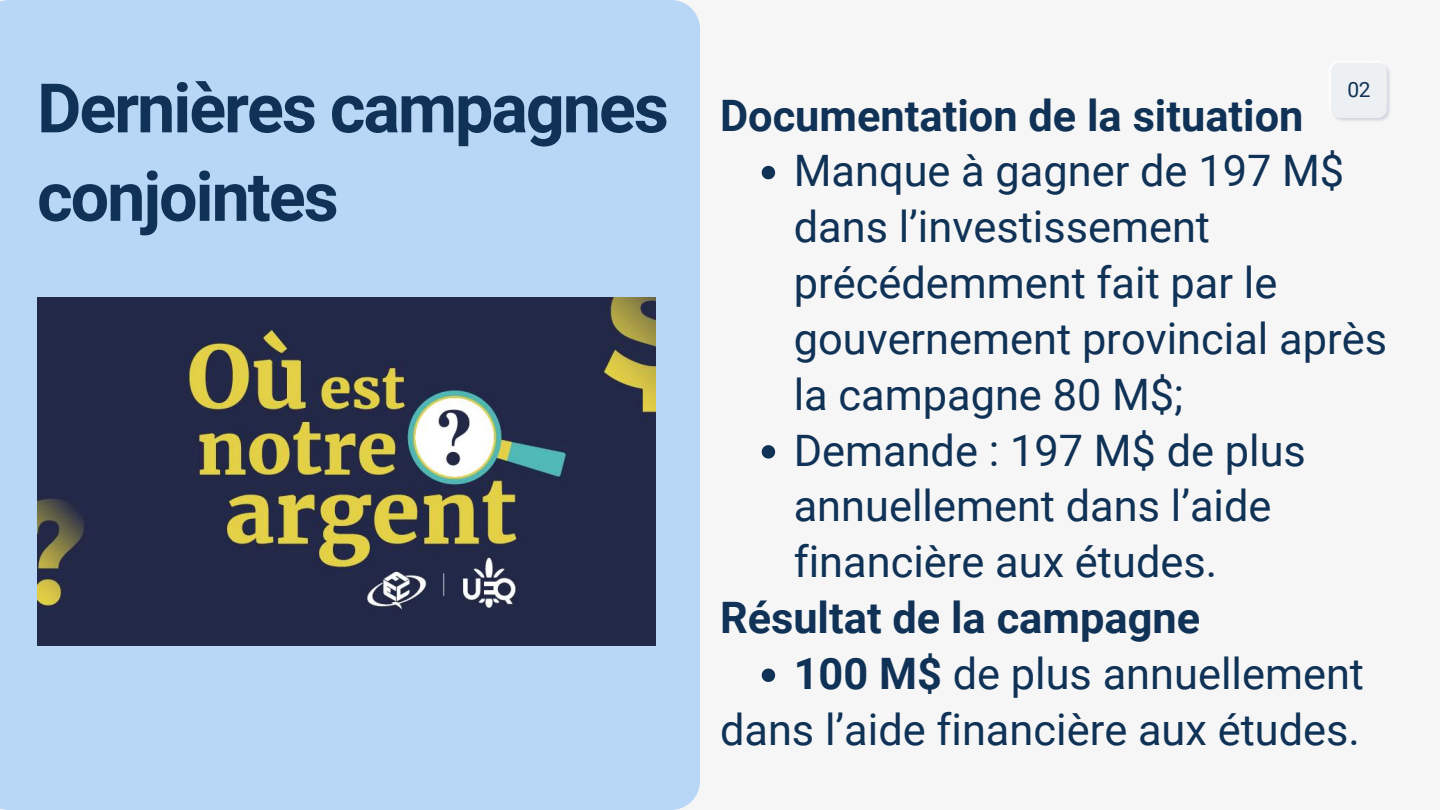
<style>
.page{position:relative;width:1440px;height:810px;background:#f6f6f6}
.page>*{position:absolute;margin:0;border:0;box-sizing:border-box;transform-origin:0 0}
.t1{font:700 68.3px/88.5px "Roboto";letter-spacing:-.03em;color:#0f3256}
.t2{font:43.4px/55.9px "Roboto";color:#0f3256}
.t3{font:700 43.4px "Roboto";color:#0f3256}
.t4{font:21px "Roboto";color:#0f3256}
.s1{font-weight:700}
</style>
<div class="page">
<div style="left:0;top:0;width:700px;height:810px;background:#b8d6f6"></div>
<img style="left:1332px;top:63px;width:58px;height:58px">
<img style="left:37px;top:298px;width:619px;height:348px">
<svg style="left:762px;top:166px;width:13px;height:13px"></svg>
<svg style="left:762px;top:445px;width:13px;height:14px"></svg>
<svg style="left:762px;top:669px;width:13px;height:13px"></svg>
<h1 class="t1" style="left:37px;top:65px;width:633px">Dernières campagnes conjointes</h1>
<p class="t3" style="left:720px;top:90px;width:585px">Documentation de la situation</p>
<p class="t4" style="left:1348px;top:78px;width:24px">02</p>
<p class="t2" style="left:794px;top:144px;width:595px">Manque à gagner de 197 M$ dans l’investissement précédemment fait par le gouvernement provincial après la campagne 80 M$;<br>Demande : 197 M$ de plus annuellement dans l’aide financière aux études.</p>
<p class="t3" style="left:720px;top:593px;width:482px">Résultat de la campagne</p>
<p class="t2" style="left:794px;top:646px;width:572px"><span class="s1">100 M$</span> de plus annuellement</p>
<p class="t2" style="left:720px;top:702px;width:641px">dans l’aide financière aux études.</p>
</div>
